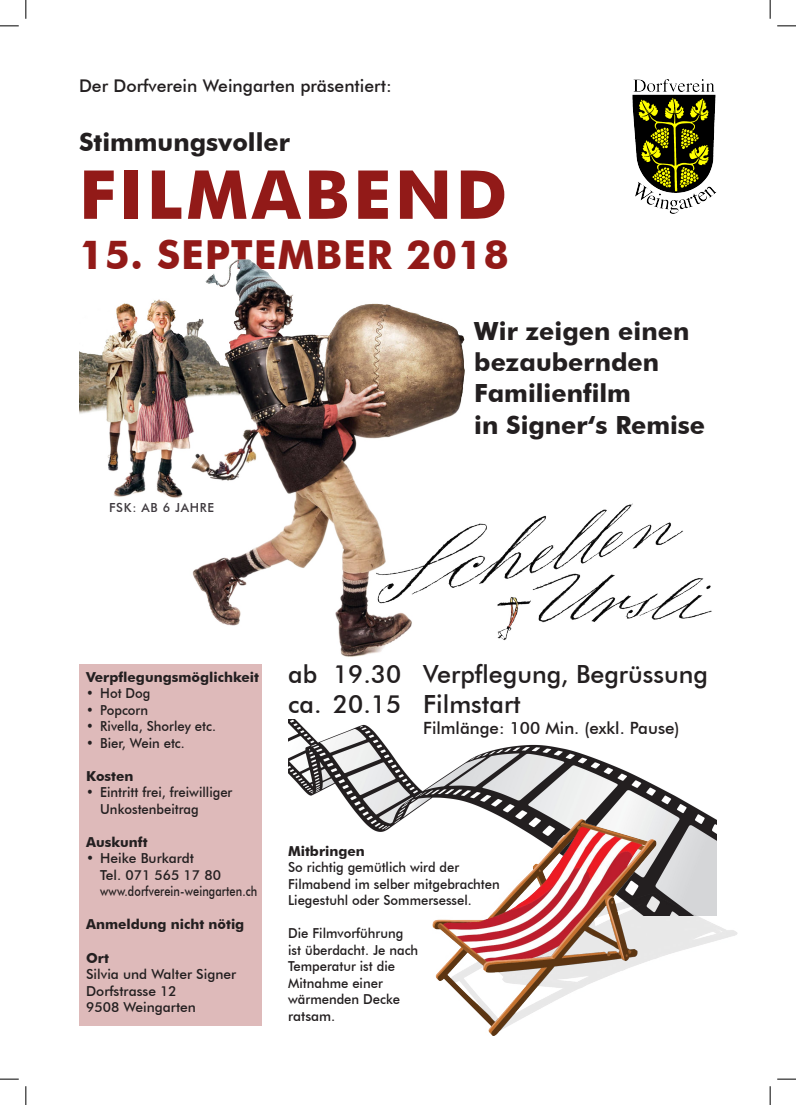
<style>
.page{position:relative;width:796px;height:1105px;background:#fff}
.page>*{position:absolute;margin:0;border:0;box-sizing:border-box;transform-origin:0 0}
.t1{font:700 67.5px "Futura BT";letter-spacing:.05em;color:#921a18}
.t2{font:700 40px "Futura BT";letter-spacing:.02em;color:#921a18}
.t3{font:700 25px/31.2px "Futura BT";color:#231f20}
.t4{font:500 25px "Futura BT";color:#231f20}
.t5{font:500 17.5px "Futura BT";color:#231f20}
.t6{font:500 16.88px "Futura BT";color:#231f20}
.t7{font:500 13.75px/16.5px "Futura BT";color:#231f20;scale:.95 1}
.t8{font:500 13.75px/16.5px "Futura BT";color:#231f20}
.t9{font:700 13.75px "Futura BT";color:#231f20}
.t10{font:500 12.5px "Futura BT";letter-spacing:.05em;color:#3e393e}
</style>
<div class="page">
<img style="left:288px;top:719px;width:400px;height:113px">
<img style="left:432px;top:803px;width:305px;height:232px">
<img style="left:632px;top:79px;width:85px;height:134px">
<div style="left:79px;top:664px;width:183px;height:361px;background:#debaba"></div>
<img style="left:476px;top:503px;width:236px;height:138px">
<img style="left:79px;top:259px;width:397px;height:398px">
<svg style="left:0;top:25px;width:19px;height:2px"></svg>
<svg style="left:777px;top:25px;width:19px;height:2px"></svg>
<svg style="left:0;top:1078px;width:19px;height:1px"></svg>
<svg style="left:777px;top:1078px;width:19px;height:1px"></svg>
<svg style="left:25px;top:0;width:2px;height:19px"></svg>
<svg style="left:25px;top:1086px;width:2px;height:18px"></svg>
<svg style="left:769px;top:0;width:2px;height:19px"></svg>
<svg style="left:769px;top:1086px;width:2px;height:18px"></svg>
<p class="t5" style="left:79px;top:75px;width:314px">Der Dorfverein Weingarten präsentiert:</p>
<p class="t3" style="left:79px;top:126px;width:212px">Stimmungsvoller</p>
<p class="t1" style="left:79px;top:154px;width:430px">FILMABEND</p>
<p class="t2" style="left:79px;top:230px;width:431px">15. SEPTEMBER 2018</p>
<p class="t10" style="left:109px;top:500px;width:106px">FSK: AB 6 JAHRE</p>
<p class="t3" style="left:474px;top:315px;width:217px">Wir zeigen einen bezaubernden<br>Familienfilm</p>
<p class="t3" style="left:474px;top:409px;width:232px">in Signer‘s Remise</p>
<p class="t9" style="left:86px;top:668px;width:174px">Verpflegungsmöglichkeit</p>
<p class="t7" style="left:86px;top:684px;width:69px">• Hot Dog</p>
<p class="t7" style="left:86px;top:701px;width:67px">• Popcorn</p>
<p class="t7" style="left:86px;top:717px;width:138px">• Rivella, Shorley etc.</p>
<p class="t7" style="left:86px;top:734px;width:105px">• Bier, Wein etc.</p>
<p class="t9" style="left:86px;top:767px;width:49px">Kosten</p>
<p class="t7" style="left:100px;top:783px;width:141px;text-indent:-14px">• Eintritt frei, freiwilliger<br>Unkostenbeitrag</p>
<p class="t9" style="left:86px;top:833px;width:63px">Auskunft</p>
<p class="t8" style="left:86px;top:849px;width:109px">• Heike Burkardt</p>
<p class="t8" style="left:100px;top:866px;width:159px">Tel. 071 565 17 80 www.dorfverein-weingarten.ch</p>
<p class="t9" style="left:86px;top:915px;width:160px">Anmeldung nicht nötig</p>
<p class="t9" style="left:86px;top:948px;width:24px">Ort</p>
<p class="t8" style="left:86px;top:965px;width:152px">Silvia und Walter Signer</p>
<p class="t8" style="left:86px;top:981px;width:92px">Dorfstrasse 12</p>
<p class="t8" style="left:86px;top:998px;width:111px">9508 Weingarten</p>
<p class="t4" style="left:288px;top:659px;width:421px">ab 19.30 Verpflegung, Begrüssung</p>
<p class="t4" style="left:288px;top:689px;width:234px">ca. 20.15 Filmstart</p>
<p class="t6" style="left:423px;top:717px;width:258px">Filmlänge: 100 Min. (exkl. Pause)</p>
<p class="t9" style="left:288px;top:842px;width:78px">Mitbringen</p>
<p class="t7" style="left:288px;top:858px;width:224px">So richtig gemütlich wird der<br>Filmabend im selber mitgebrachten<br>Liegestuhl oder Sommersessel.</p>
<p class="t7" style="left:288px;top:924px;width:139px">Die Filmvorführung ist überdacht. Je nach<br>Temperatur ist die<br>Mitnahme einer wärmenden Decke ratsam.</p>
</div>
